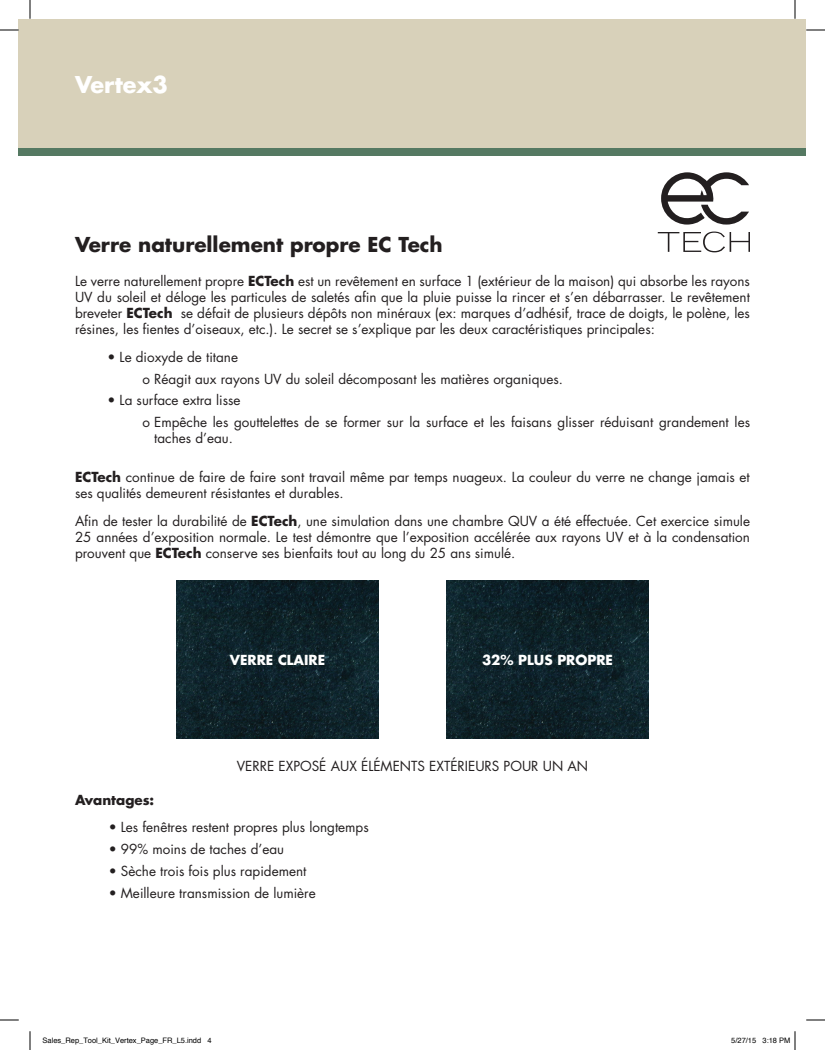
<style>
.page{position:relative;width:825px;height:1050px;background:#fff}
.page>*{position:absolute;margin:0;border:0;box-sizing:border-box;transform-origin:0 0}
.t1{font:700 22.5px "Futura";color:#fff}
.t2{font:700 20px "Futura";color:#231f20}
.t3{font:13.5px/16.2px "Futura";color:#231f20}
.t4{font:700 13.5px "Futura";color:#fff}
.t5{font:700 13.5px "Futura";color:#231f20}
.t6{font:7.5px "Helvetica";color:#000}
.s1{font-weight:700}
</style>
<div class="page">
<div style="left:19px;top:19px;width:787px;height:130px;background:#d8d1ba"></div>
<div style="left:19px;top:148px;width:787px;height:8px;background:#557962"></div>
<svg style="left:658px;top:172px;width:92px;height:80px"></svg>
<img style="left:446px;top:581px;width:203px;height:157px">
<img style="left:176px;top:581px;width:203px;height:157px">
<svg style="left:0;top:29px;width:19px;height:2px"></svg>
<svg style="left:806px;top:29px;width:19px;height:2px"></svg>
<svg style="left:0;top:1019px;width:19px;height:2px"></svg>
<svg style="left:806px;top:1019px;width:19px;height:2px"></svg>
<svg style="left:29px;top:0;width:2px;height:19px"></svg>
<svg style="left:29px;top:1031px;width:2px;height:19px"></svg>
<svg style="left:794px;top:0;width:2px;height:19px"></svg>
<svg style="left:794px;top:1031px;width:2px;height:19px"></svg>
<h1 class="t1" style="left:75px;top:69px;width:95px">Vertex3</h1>
<h2 class="t2" style="left:75px;top:231px;width:369px">Verre naturellement propre EC Tech</h2>
<p class="t3" style="left:75px;top:272px;width:676px;text-align:justify">Le verre naturellement propre <span class="s1">ECTech</span> est un revêtement en surface 1 (extérieur de la maison) qui absorbe les rayons UV du soleil et déloge les particules de saletés afin que la pluie puisse la rincer et s’en débarrasser. Le revêtement breveter <span class="s1">ECTech</span> se défait de plusieurs dépôts non minéraux (ex: marques d’adhésif, trace de doigts, le polène, les résines, les fientes d’oiseaux, etc.). Le secret se s’explique par les deux caractéristiques principales:</p>
<p class="t3" style="left:142px;top:346px;width:422px;line-height:21.9px;text-indent:-35px">• Le dioxyde de titane<br>o Réagit aux rayons UV du soleil décomposant les matières organiques.</p>
<p class="t3" style="left:142px;top:389px;width:609px;line-height:21.9px;text-indent:-35px">• La surface extra lisse<br>o Empêche les gouttelettes de se former sur la surface et les faisans glisser réduisant grandement les</p>
<p class="t3" style="left:154px;top:430px;width:80px">taches d’eau.</p>
<p class="t3" style="left:75px;top:469px;width:676px"><span class="s1">ECTech</span> continue de faire de faire sont travail même par temps nuageux. La couleur du verre ne change jamais et ses qualités demeurent résistantes et durables.</p>
<p class="t3" style="left:75px;top:513px;width:677px;text-align:justify">Afin de tester la durabilité de <span class="s1">ECTech</span>, une simulation dans une chambre QUV a été effectuée. Cet exercice simule 25 années d’exposition normale. Le test démontre que l’exposition accélérée aux rayons UV et à la condensation prouvent que <span class="s1">ECTech</span> conserve ses bienfaits tout au long du 25 ans simulé.</p>
<p class="t4" style="left:230px;top:650px;width:97px">VERRE CLAIRE</p>
<p class="t4" style="left:482px;top:650px;width:132px">32% PLUS PROPRE</p>
<p class="t3" style="left:237px;top:758px;width:353px">VERRE EXPOSÉ AUX ÉLÉMENTS EXTÉRIEURS POUR UN AN</p>
<p class="t5" style="left:75px;top:790px;width:81px">Avantages:</p>
<p class="t3" style="left:109px;top:819px;width:262px">• Les fenêtres restent propres plus longtemps</p>
<p class="t3" style="left:109px;top:841px;width:177px">• 99% moins de taches d’eau</p>
<p class="t3" style="left:109px;top:862px;width:199px">• Sèche trois fois plus rapidement</p>
<p class="t3" style="left:109px;top:884px;width:209px">• Meilleure transmission de lumière</p>
<p class="t6" style="left:42px;top:1034px;width:171px">Sales_Rep_Tool_Kit_Vertex_Page_FR_L5.indd 4</p>
<p class="t6" style="left:731px;top:1034px;width:61px">5/27/15 3:18 PM</p>
</div>
